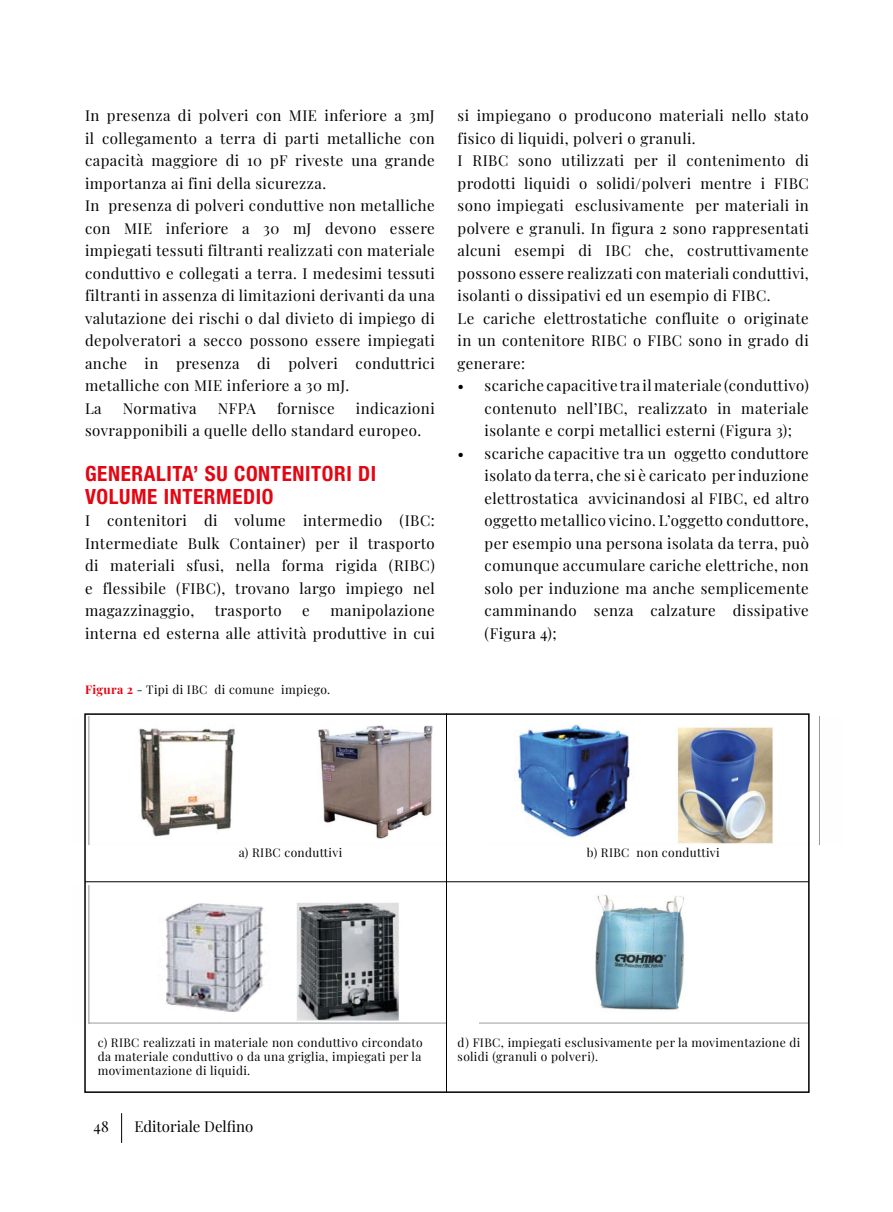
<style>
.page{position:relative;width:893px;height:1212px;background:#fff}
.page>*{position:absolute;margin:0;border:0;box-sizing:border-box;transform-origin:0 0}
.t1{font:700 condensed 21px/22.5px "Helvetica Neue LT Std";letter-spacing:.03em;color:#e30613}
.t2{font:15px/22.5px "Playfair Display";letter-spacing:.03em;color:#000}
.t3{font:15px "Playfair Display";color:#000}
.t4{font:12px/14.4px "Playfair Display";letter-spacing:.03em;color:#000;text-align:justify}
.s1{font-weight:700;color:#e30613}
</style>
<div class="page">
<hr style="left:121px;top:1113px;width:1px;height:30px;background:#000">
<img style="left:88px;top:716px;width:345px;height:128px">
<img style="left:514px;top:716px;width:306px;height:128px">
<img style="left:88px;top:885px;width:358px;height:138px">
<img style="left:479px;top:895px;width:328px;height:128px">
<div style="left:84px;top:713px;width:726px;height:380px;border:2px solid #000"></div>
<hr style="left:446px;top:713px;width:1px;height:379px;background:#000">
<hr style="left:85px;top:881px;width:724px;height:1px;background:#000">
<p class="t2" style="left:85px;top:103px;width:351px">In presenza di polveri con MIE inferiore a 3mJ il collegamento a terra di parti metalliche con capacità maggiore di 10 pF riveste una grande importanza ai fini della sicurezza.<br>In presenza di polveri conduttive non metalliche con MIE inferiore a 30 mJ devono essere impiegati tessuti filtranti realizzati con materiale conduttivo e collegati a terra. I medesimi tessuti filtranti in assenza di limitazioni derivanti da una valutazione dei rischi o dal divieto di impiego di depolveratori a secco possono essere impiegati anche in presenza di polveri conduttrici metalliche con MIE inferiore a 30 mJ.<br>La</p>
<p class="t2" style="left:85px;top:396px;width:351px;text-indent:271px">indicazioni sovrapponibili a quelle dello standard europeo.</p>
<h1 class="t1" style="left:85px;top:462px;width:293px">GENERALITA’ SU CONTENITORI DI<br>VOLUME INTERMEDIO</h1>
<p class="t2" style="left:85px;top:508px;width:351px;text-align:justify">I contenitori di volume intermedio (IBC:<br>Intermediate Bulk Container) per il trasporto di materiali sfusi, nella forma rigida (RIBC) e flessibile (FIBC), trovano largo impiego nel magazzinaggio,</p>
<p class="t2" style="left:123px;top:396px;width:76px">Normativa</p>
<p class="t2" style="left:218px;top:396px;width:40px">NFPA</p>
<p class="t2" style="left:277px;top:396px;width:59px">fornisce</p>
<p class="t2" style="left:85px;top:598px;width:351px;text-align:right">manipolazione<br>interna ed esterna alle attività produttive in cui</p>
<p class="t2" style="left:215px;top:598px;width:68px">trasporto</p>
<p class="t2" style="left:302px;top:598px;width:9px">e</p>
<p class="t4" style="left:85px;top:681px;width:247px"><span class="s1">Figura 2</span> - Tipi di IBC di comune impiego.</p>
<p class="t2" style="left:458px;top:103px;width:353px">si impiegano o producono materiali nello stato fisico di liquidi, polveri o granuli.<br>I RIBC sono utilizzati per il contenimento di prodotti liquidi o solidi/polveri mentre i FIBC sono impiegati esclusivamente per materiali in polvere e granuli. In figura 2 sono rappresentati alcuni esempi di IBC che, costruttivamente possono essere realizzati con materiali conduttivi, isolanti o dissipativi ed un esempio di FIBC.<br>Le cariche elettrostatiche confluite o originate in un contenitore RIBC o FIBC sono in grado di generare:</p>
<p class="t2" style="left:485px;top:373px;width:326px;text-align:justify;text-indent:-27px">• scariche capacitive tra il materiale (conduttivo) contenuto nell’IBC, realizzato in materiale isolante e corpi metallici esterni (Figura 3);</p>
<p class="t2" style="left:485px;top:441px;width:326px;text-align:justify;text-indent:-27px">• scariche capacitive tra un oggetto conduttore isolato da terra, che si è caricato per induzione elettrostatica avvicinandosi al FIBC, ed altro oggetto metallico vicino. L’oggetto conduttore, per esempio una persona isolata da terra, può comunque accumulare cariche elettriche, non solo per induzione ma anche semplicemente camminando senza calzature dissipative (Figura 4);</p>
<p class="t4" style="left:239px;top:845px;width:105px">a) RIBC conduttivi</p>
<p class="t4" style="left:587px;top:845px;width:134px">b) RIBC non conduttivi</p>
<p class="t4" style="left:98px;top:1034px;width:326px">c) RIBC realizzati in materiale non conduttivo circondato da materiale conduttivo o da una griglia, impiegati per la movimentazione di liquidi.</p>
<p class="t2" style="left:94px;top:1113px;width:17px">48</p>
<p class="t3" style="left:134px;top:1114px;width:120px">Editoriale Delfino</p>
<p class="t4" style="left:458px;top:1034px;width:344px">d) FIBC, impiegati esclusivamente per la movimentazione di solidi (granuli o polveri).</p>
</div>
